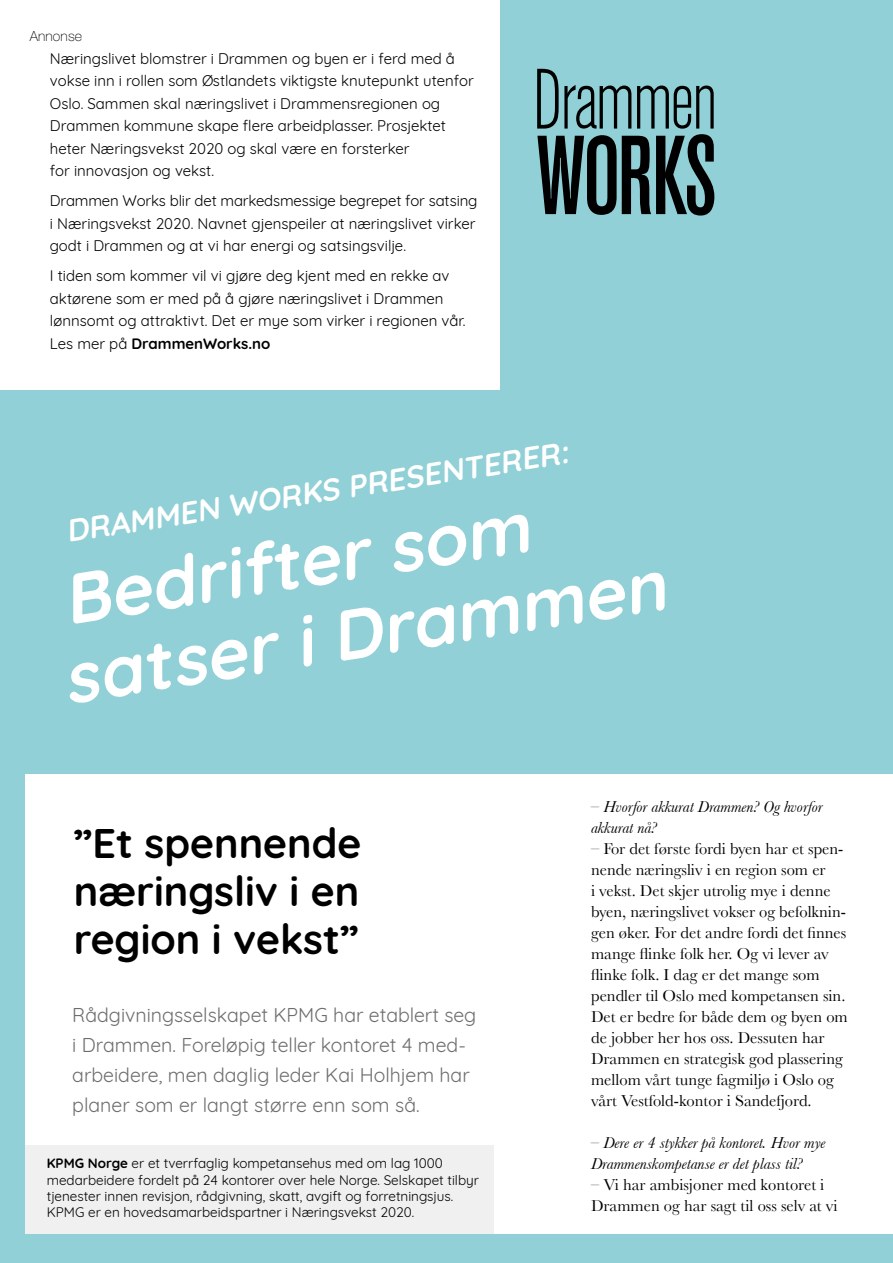
<style>
.page{position:relative;width:893px;height:1263px;background:#91d0d7}
.page>*{position:absolute;margin:0;border:0;box-sizing:border-box;transform-origin:0 0}
.t1{font:italic 700 70.65px/78.4px "Quicksand";color:#fff}
.t2{font:700 41.25px/47.8px "Quicksand";color:#000;text-align:justify}
.t3{font:italic 700 31.05px "Quicksand";color:#fff}
.t4{font:19.5px/30px "Quicksand";color:#6d6d6c}
.t5{font:16.5px/21px "Baskerville";color:#000}
.t6{font:italic 16.5px/21px "Baskerville";color:#000}
.t7{font:15px/22.5px "Quicksand";color:#000}
.t8{font:100 13.95px "Helvetica Neue LT Pro";letter-spacing:.01em;color:#000}
.t9{font:13.5px/16.2px "Quicksand";color:#000}
.s1{font-weight:700}
.s2{font-style:italic}
</style>
<div class="page">
<div style="left:0;top:0;width:499px;height:390px;background:#fff"></div>
<div style="left:26px;top:775px;width:867px;height:459px;background:#fff"></div>
<div style="left:26px;top:1145px;width:468px;height:89px;background:#f0f0f0"></div>
<svg style="left:537px;top:69px;width:177px;height:147px;background:#557a7e"></svg>
<p class="t8" style="left:30px;top:28px;width:54px">Annonse</p>
<p class="t7" style="left:50px;top:45px;width:425px">Næringslivet blomstrer i Drammen og byen er i ferd med å vokse inn i rollen som Østlandets viktigste knutepunkt utenfor Oslo. Sammen skal næringslivet i Drammensregionen og Drammen kommune skape flere arbeidplasser. Prosjektet heter Næringsvekst 2020 og skal være en forsterker<br>for innovasjon og vekst.</p>
<p class="t7" style="left:50px;top:188px;width:429px">Drammen Works blir det markedsmessige begrepet for satsing i Næringsvekst 2020. Navnet gjenspeiler at næringslivet virker godt i Drammen og at vi har energi og satsingsvilje.</p>
<p class="t7" style="left:50px;top:263px;width:417px">I tiden som kommer vil vi gjøre deg kjent med en rekke av aktørene som er med på å gjøre næringslivet i Drammen lønnsomt og attraktivt. Det er mye som virker i regionen vår.<br>Les mer på <span class="s1">DrammenWorks.no</span></p>
<h3 class="t3" style="left:62px;top:506px;width:509px;rotate:-9deg">DRAMMEN WORKS PRESENTERER:</h3>
<h1 class="t1" style="left:45px;top:557px;width:610px;rotate:-9deg">Bedrifter som satser i Drammen</h1>
<h2 class="t2" style="left:74px;top:816px;width:289px">”Et spennende næringsliv i en region i vekst”</h2>
<h3 class="t4" style="left:72px;top:998px;width:406px">Rådgivningsselskapet KPMG har etablert seg i Drammen. Foreløpig teller kontoret 4 med&shy;arbeidere, men daglig leder Kai Holhjem har planer som er langt større enn som så.</h3>
<p class="t9" style="left:47px;top:1154px;width:434px"><span class="s1">KPMG Norge</span> er et tverrfaglig kompetansehus med om lag 1000 medarbeidere fordelt på 24 kontorer over hele Norge. Selskapet tilbyr tjenester innen revisjon, rådgivning, skatt, avgift og forretningsjus.<br>KPMG er en hovedsamarbeidspartner i Næringsvekst 2020.</p>
<p class="t6" style="left:591px;top:796px;width:233px">– Hvorfor akkurat Drammen? Og hvorfor akkurat nå?</p>
<p class="t5" style="left:591px;top:838px;width:258px">– For det første fordi byen har et spen&shy;nende næringsliv i en region som er<br>i vekst. Det skjer utrolig mye i denne byen, næringslivet vokser og befolknin&shy;gen øker. For det andre fordi det finnes mange flinke folk her. Og vi lever av flinke folk. I dag er det mange som pendler til Oslo med kompetansen sin.<br>Det er bedre for både dem og byen om de jobber her hos oss. Dessuten har Drammen en strategisk god plassering mellom vårt tunge fagmiljø i Oslo og vårt Vestfold-kontor i Sandefjord.</p>
<p class="t6" style="left:591px;top:1132px;width:236px">– Dere er 4 stykker på kontoret. Hvor mye<br>Drammenskompetanse er det plass til?</p>
<p class="t5" style="left:591px;top:1174px;width:248px"><span class="s2">–</span> Vi har ambisjoner med kontoret i<br>Drammen og har sagt til oss selv at vi</p>
</div>
